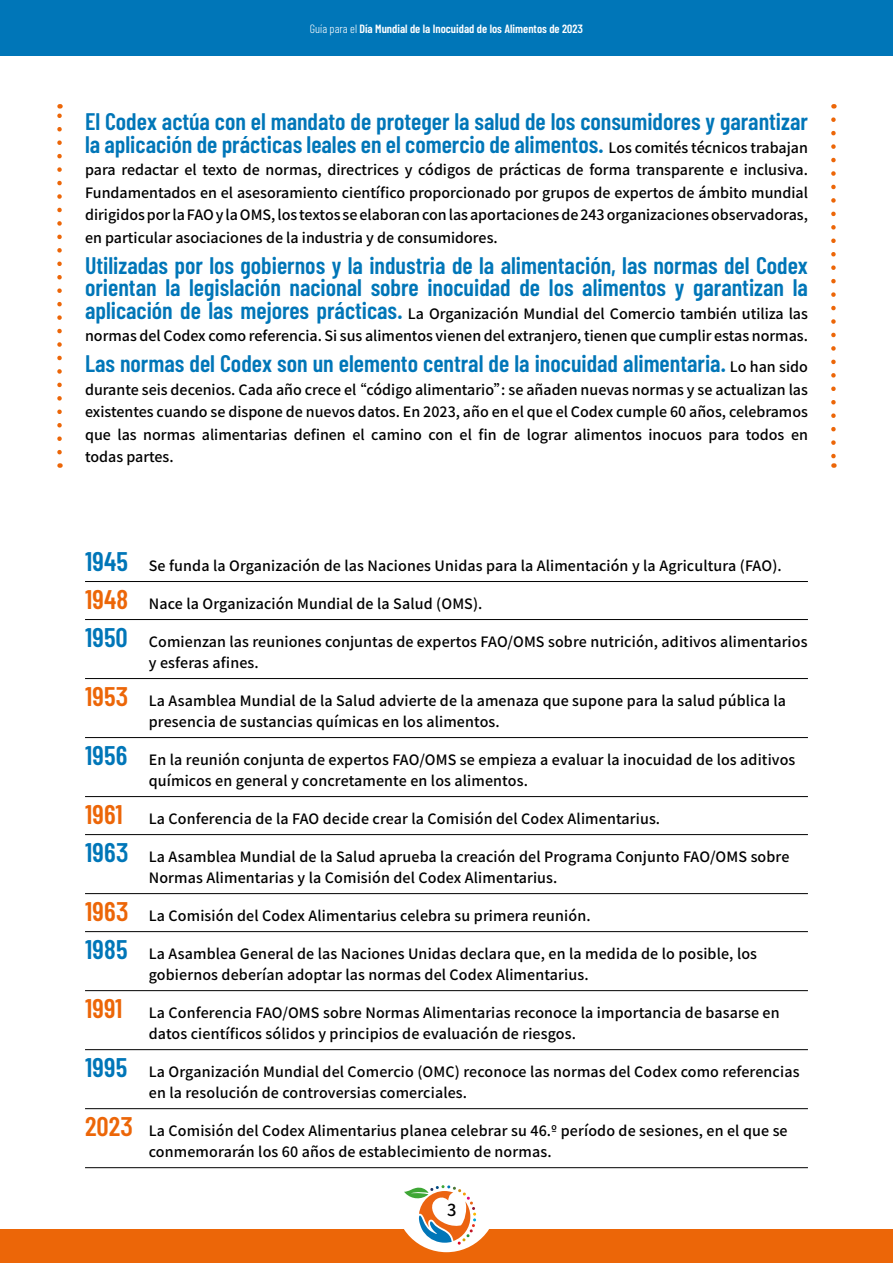
<style>
.page{position:relative;width:893px;height:1263px;background:#fff}
.page>*{position:absolute;margin:0;border:0;box-sizing:border-box;transform-origin:0 0}
.Text{font:600 24px/22.5px "Barlow Condensed";color:#0076b8}
.t1{font:500 16.5px "Noto Sans CJ Ksc";color:#000}
._3-Years{font:500 14.25px/21px "Noto Sans CJ Ksc";letter-spacing:.01em;color:#000}
.Text-2{font:500 14.25px/22.5px "Noto Sans CJ Ksc";color:#000;text-align:justify}
.t2{font:600 12px "Barlow Condensed";color:#fff}
.s1{font-weight:300}
.s2{font-family:"Noto Sans CJ Ksc";font-weight:500;font-size:14.25px;color:#000}
.s3{font-family:"Barlow Condensed";font-weight:600;font-size:24px;color:#0076b8}
.s4{font-family:"Barlow Condensed";font-weight:600;font-size:27px;color:#0076b8}
.s5{font-family:"Barlow Condensed";font-weight:600;font-size:27px;color:#ec6608}
.s6{font-family:"Calibri";font-weight:400}
</style>
<div class="page">
<div style="left:0;top:1229px;width:893px;height:34px;background:#ec6608"></div>
<div style="left:0;top:0;width:893px;height:55px;background:#0076b8"></div>
<div style="left:396px;top:1150px;width:101px;height:102px;background:#fff;border-radius:50%"></div>
<svg style="left:404px;top:1185px;width:72px;height:60px"></svg>
<svg style="left:57px;top:104px;width:5px;height:348px"></svg>
<svg style="left:831px;top:120px;width:5px;height:348px"></svg>
<hr style="left:85px;top:581px;width:723px;height:1px;background:#000">
<hr style="left:85px;top:619px;width:723px;height:1px;background:#000">
<hr style="left:85px;top:678px;width:723px;height:1px;background:#000">
<hr style="left:85px;top:737px;width:723px;height:1px;background:#000">
<hr style="left:85px;top:796px;width:723px;height:1px;background:#000">
<hr style="left:85px;top:834px;width:723px;height:1px;background:#000">
<hr style="left:85px;top:893px;width:723px;height:1px;background:#000">
<hr style="left:85px;top:931px;width:723px;height:1px;background:#000">
<hr style="left:85px;top:990px;width:723px;height:1px;background:#000">
<hr style="left:85px;top:1049px;width:723px;height:1px;background:#000">
<hr style="left:85px;top:1108px;width:723px;height:1px;background:#000">
<hr style="left:85px;top:1167px;width:723px;height:1px;background:#000">
<p class="t2" style="left:310px;top:21px;width:275px"><span class="s1">Guía para el</span> Día Mundial de la Inocuidad de los Alimentos de 2023</p>
<p class="Text" style="left:85px;top:110px;width:724px">El Codex actúa con el mandato de proteger la salud de los consumidores y garantizar la aplicación de prácticas leales en el comercio de alimentos. <span class="s2">Los comités técnicos trabajan</span></p>
<p class="Text-2" style="left:85px;top:159px;width:724px">para redactar el texto de normas, directrices y códigos de prácticas de forma transparente e inclusiva.<br>Fundamentados en el asesoramiento científico proporcionado por grupos de expertos de ámbito mundial dirigidos por la FAO y la OMS, los textos se elaboran con las aportaciones de 243 organizaciones observadoras, en particular asociaciones de la industria y de consumidores.</p>
<p class="Text" style="left:85px;top:253px;width:724px">Utilizadas por los gobiernos y la industria de la alimentación, las normas del Codex orientan la legislación nacional sobre inocuidad de los alimentos y garantizan la</p>
<p class="Text-2" style="left:85px;top:303px;width:724px"><span class="s3">aplicación de las mejores prácticas.</span> La Organización Mundial del Comercio también utiliza las normas del Codex como referencia. Si sus alimentos vienen del extranjero, tienen que cumplir estas normas.</p>
<p class="Text" style="left:85px;top:352px;width:724px">Las normas del Codex son un elemento central de la inocuidad alimentaria. <span class="s2">Lo han sido</span></p>
<p class="Text-2" style="left:85px;top:379px;width:724px">durante seis decenios. Cada año crece el “código alimentario”: se añaden nuevas normas y se actualizan las existentes cuando se dispone de nuevos datos. En 2023, año en el que el Codex cumple 60 años, celebramos que las normas alimentarias definen el camino con el fin de lograr alimentos inocuos para todos en todas partes.</p>
<p class="_3-Years" style="left:85px;top:555px;width:698px"><span class="s4">1945</span> Se funda la Organización de las Naciones Unidas para la Alimentación y la Agricultura (FAO).</p>
<p class="_3-Years" style="left:85px;top:593px;width:399px"><span class="s5">1948</span> Nace la Organización Mundial de la Salud (OMS).</p>
<p class="_3-Years" style="left:149px;top:631px;width:660px;text-indent:-64px"><span class="s4">1950</span> Comienzan las reuniones conjuntas de expertos FAO/OMS sobre nutrición, aditivos alimentarios y esferas afines.</p>
<p class="_3-Years" style="left:149px;top:690px;width:639px;text-indent:-64px"><span class="s5">1953</span> La Asamblea Mundial de la Salud advierte de la amenaza que supone para la salud pública la presencia de sustancias químicas en los alimentos.</p>
<p class="_3-Years" style="left:149px;top:749px;width:648px;text-indent:-64px"><span class="s4">1956</span> En la reunión conjunta de expertos FAO/OMS se empieza a evaluar la inocuidad de los aditivos químicos en general y concretamente en los alimentos.</p>
<p class="_3-Years" style="left:85px;top:808px;width:577px"><span class="s5">1961</span> La Conferencia de la FAO decide crear la Comisión del Codex Alimentarius.</p>
<p class="_3-Years" style="left:149px;top:846px;width:642px;text-indent:-64px"><span class="s4">1963</span> La Asamblea Mundial de la Salud aprueba la creación del Programa Conjunto FAO/OMS sobre<br>Normas Alimentarias y la Comisión del Codex Alimentarius.</p>
<p class="_3-Years" style="left:85px;top:905px;width:507px"><span class="s5">1963</span> La Comisión del Codex Alimentarius celebra su primera reunión.</p>
<p class="_3-Years" style="left:149px;top:943px;width:610px;text-indent:-64px"><span class="s4">1985</span> La Asamblea General de las Naciones Unidas declara que, en la medida de lo posible, los gobiernos deberían adoptar las normas del Codex Alimentarius.</p>
<p class="_3-Years" style="left:149px;top:1002px;width:632px;text-indent:-64px"><span class="s5">1991</span> La Conferencia FAO/OMS sobre Normas Alimentarias reconoce la importancia de basarse en datos científicos sólidos y principios de evaluación de riesgos.</p>
<p class="_3-Years" style="left:149px;top:1061px;width:652px;text-indent:-64px"><span class="s4">1995</span> La Organización Mundial del Comercio (OMC) reconoce las normas del Codex como referencias en la resolución de controversias comerciales.</p>
<p class="_3-Years" style="left:149px;top:1120px;width:640px;text-indent:-64px"><span class="s5">2023</span> La Comisión del Codex Alimentarius planea celebrar su 46.<span class="s6">º</span> período de sesiones, en el que se conmemorarán los 60 años de establecimiento de normas.</p>
<p class="t1" style="left:447px;top:1200px;width:11px">3</p>
</div>
